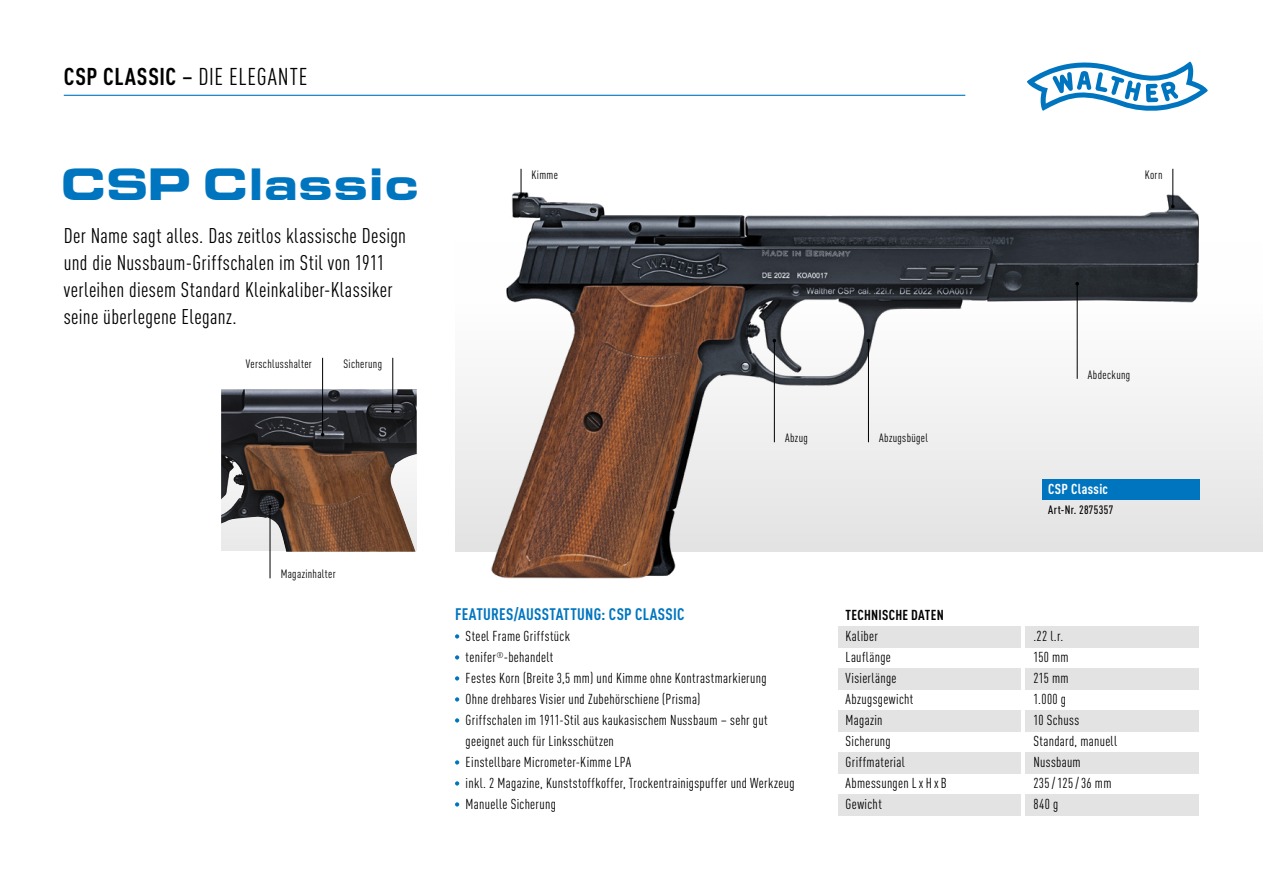
<style>
.page{position:relative;width:1263px;height:893px;background:#fff}
.page>*{position:absolute;margin:0;border:0;box-sizing:border-box;transform-origin:0 0}
.t1{font:700 39px "Euro Technic Ext";letter-spacing:.03em;color:#0075bf}
.t2{font:24px "DIN Cond";letter-spacing:.035em;color:#000}
.t3{font:21px/27px "DIN Cond";letter-spacing:.015em;color:#000}
.t4{font:700 16.5px "DIN Cond";letter-spacing:.015em;color:#0075bf}
.t5{font:14.25px/21px "DIN Cond";letter-spacing:.025em;color:#000}
.t6{font:700 14.25px "DIN Cond";letter-spacing:.02em;color:#000}
.t7{font:700 14.25px "DIN Cond";letter-spacing:.025em;color:#fff}
.t8{font:12px "DIN Cond";letter-spacing:.03em;color:#000}
.t9{font:500 12px "DIN Cond";letter-spacing:.035em;color:#000}
.s1{font-weight:700}
.s2{font-weight:500}
</style>
<div class="page">
<svg style="left:1027px;top:61px;width:181px;height:50px"></svg>
<img style="left:455px;top:168px;width:796px;height:411px">
<img style="left:221px;top:389px;width:196px;height:163px">
<svg style="left:455px;top:634px;width:4px;height:5px"></svg>
<svg style="left:455px;top:655px;width:4px;height:5px"></svg>
<svg style="left:455px;top:676px;width:4px;height:5px"></svg>
<svg style="left:455px;top:697px;width:4px;height:5px"></svg>
<svg style="left:455px;top:718px;width:4px;height:5px"></svg>
<svg style="left:455px;top:760px;width:4px;height:5px"></svg>
<svg style="left:455px;top:781px;width:4px;height:5px"></svg>
<svg style="left:455px;top:802px;width:4px;height:5px"></svg>
<hr style="left:64px;top:95px;width:901px;height:1px;background:#0075bf">
<div style="left:1042px;top:479px;width:157px;height:21px;background:#0075bf"></div>
<hr style="left:1172px;top:169px;width:1px;height:38px;background:#000">
<svg style="left:519px;top:169px;width:4px;height:29px"></svg>
<hr style="left:322px;top:358px;width:1px;height:77px;background:#000">
<hr style="left:392px;top:358px;width:1px;height:53px;background:#000">
<svg style="left:391px;top:409px;width:4px;height:4px"></svg>
<div style="left:838px;top:626px;width:182px;height:21px;background:#e3e3e3"></div>
<div style="left:838px;top:668px;width:182px;height:21px;background:#e3e3e3"></div>
<div style="left:838px;top:710px;width:182px;height:21px;background:#e3e3e3"></div>
<div style="left:838px;top:752px;width:182px;height:21px;background:#e3e3e3"></div>
<div style="left:838px;top:794px;width:182px;height:21px;background:#e3e3e3"></div>
<div style="left:1025px;top:626px;width:174px;height:21px;background:#e3e3e3"></div>
<div style="left:1025px;top:668px;width:174px;height:21px;background:#e3e3e3"></div>
<div style="left:1025px;top:710px;width:174px;height:21px;background:#e3e3e3"></div>
<div style="left:1025px;top:752px;width:174px;height:21px;background:#e3e3e3"></div>
<div style="left:1025px;top:794px;width:174px;height:21px;background:#e3e3e3"></div>
<hr style="left:774px;top:341px;width:1px;height:101px;background:#000">
<hr style="left:868px;top:341px;width:1px;height:101px;background:#000">
<hr style="left:1077px;top:284px;width:1px;height:95px;background:#000">
<svg style="left:1075px;top:282px;width:4px;height:4px"></svg>
<hr style="left:270px;top:507px;width:1px;height:71px;background:#000">
<h2 class="t2" style="left:64px;top:62px;width:245px"><span class="s1">CSP CLASSIC</span> <span class="s2">–</span> DIE ELEGANTE</h2>
<h1 class="t1" style="left:62px;top:156px;width:359px">CSP Classic</h1>
<h3 class="t3" style="left:64px;top:221px;width:344px">Der Name sagt alles. Das zeitlos klassische Design und die Nussbaum-Griffschalen im Stil von 1911 verleihen diesem Standard Kleinkaliber-Klassiker seine überlegene Eleganz.</h3>
<p class="t8" style="left:246px;top:356px;width:68px">Verschlusshalter</p>
<p class="t8" style="left:343px;top:356px;width:40px">Sicherung</p>
<p class="t8" style="left:281px;top:566px;width:56px">Magazinhalter</p>
<p class="t8" style="left:531px;top:168px;width:28px">Kimme</p>
<p class="t8" style="left:1145px;top:168px;width:19px">Korn</p>
<p class="t8" style="left:785px;top:431px;width:24px">Abzug</p>
<p class="t8" style="left:879px;top:431px;width:50px">Abzugsbügel</p>
<p class="t8" style="left:1088px;top:368px;width:44px">Abdeckung</p>
<p class="t7" style="left:1048px;top:481px;width:61px">CSP Classic</p>
<p class="t9" style="left:1048px;top:503px;width:67px">Art-Nr. 2875357</p>
<p class="t4" style="left:455px;top:604px;width:231px">FEATURES/AUSSTATTUNG: CSP CLASSIC</p>
<p class="t5" style="left:466px;top:626px;width:330px">Steel Frame Griffstück<br>tenifer<sup>®</sup>-behandelt<br>Festes Korn (Breite 3,5 mm) und Kimme ohne Kontrastmarkierung<br>Ohne drehbares Visier und Zubehörschiene (Prisma)<br>Griffschalen im 1911-Stil aus kaukasischem Nussbaum – sehr gut geeignet auch für Linksschützen<br>Einstellbare Micrometer-Kimme LPA<br>inkl. 2 Magazine, Kunststoffkoffer, Trockentrainigspuffer und Werkzeug Manuelle Sicherung</p>
<p class="t6" style="left:846px;top:607px;width:100px">TECHNISCHE DATEN</p>
<p class="t5" style="left:846px;top:626px;width:103px">Kaliber<br>Lauflänge<br>Visierlänge<br>Abzugsgewicht<br>Magazin<br>Sicherung<br>Griffmaterial<br>Abmessungen Lx H x B<br>Gewicht</p>
<p class="t5" style="left:1033px;top:626px;width:85px">.22 l.r.<br>150 mm<br>215 mm<br>1.000 g<br>10 Schuss<br>Standard, manuell<br>Nussbaum<br>235/125/36 mm<br>840 g</p>
</div>
